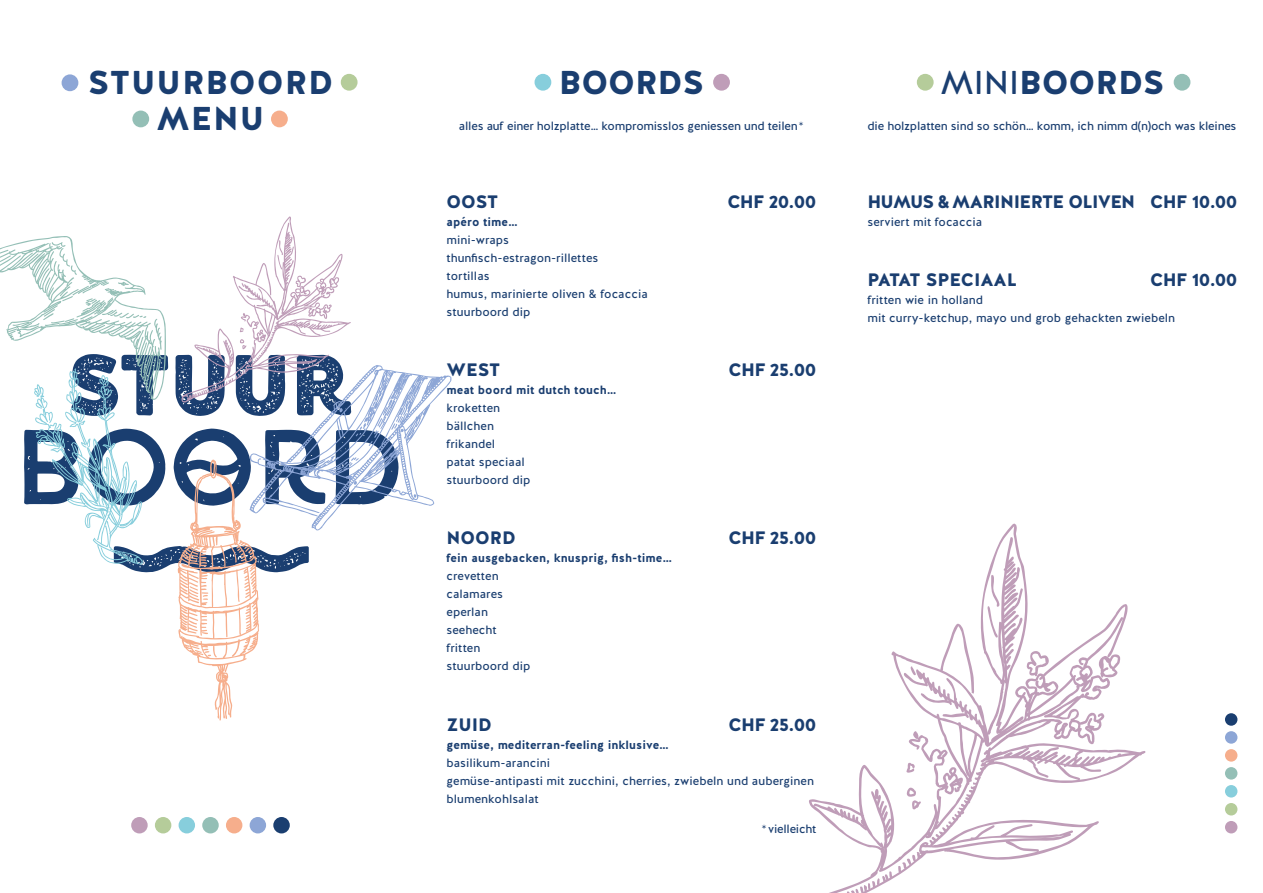
<style>
.page{position:relative;width:1263px;height:893px;background:#fff}
.page>*{position:absolute;margin:0;border:0;box-sizing:border-box;transform-origin:0 0}
.t1{font:900 33px/36px "Halis R";letter-spacing:.02em;color:#1a3e70;text-align:center}
.t2{font:900 18px "Halis R";letter-spacing:-.04em;color:#1a3e70}
.t3{font:900 18px "Halis R";letter-spacing:-.01em;color:#1a3e70}
.t4{font:12px/18px "Halis R";color:#1a3e70}
.t5{font:12px "Halis R";letter-spacing:-.02em;color:#1a3e70}
.t6{font:700 12px "Halis R";color:#1a3e70}
.s1{font-weight:300}
.s2{font-weight:400}
</style>
<div class="page">
<div style="left:202px;top:817px;width:17px;height:16px;background:#94bfb6;border-radius:50%"></div>
<div style="left:179px;top:817px;width:16px;height:16px;background:#87cedc;border-radius:50%"></div>
<div style="left:155px;top:817px;width:16px;height:16px;background:#b5cc9a;border-radius:50%"></div>
<div style="left:131px;top:817px;width:17px;height:16px;background:#bf9db8;border-radius:50%"></div>
<div style="left:226px;top:817px;width:16px;height:16px;background:#f6ae8c;border-radius:50%"></div>
<div style="left:250px;top:817px;width:16px;height:16px;background:#8da6d6;border-radius:50%"></div>
<div style="left:273px;top:817px;width:17px;height:16px;background:#1a3e70;border-radius:50%"></div>
<div style="left:1225px;top:767px;width:12px;height:13px;background:#94bfb6;border-radius:50%"></div>
<div style="left:1225px;top:785px;width:12px;height:12px;background:#87cedc;border-radius:50%"></div>
<div style="left:1225px;top:803px;width:12px;height:12px;background:#b5cc9a;border-radius:50%"></div>
<div style="left:1225px;top:821px;width:12px;height:12px;background:#bf9db8;border-radius:50%"></div>
<div style="left:1225px;top:749px;width:12px;height:13px;background:#f6ae8c;border-radius:50%"></div>
<div style="left:1225px;top:731px;width:12px;height:13px;background:#8da6d6;border-radius:50%"></div>
<div style="left:1225px;top:713px;width:12px;height:13px;background:#1a3e70;border-radius:50%"></div>
<div style="left:62px;top:74px;width:16px;height:17px;background:#8da6d6;border-radius:50%"></div>
<div style="left:341px;top:74px;width:17px;height:17px;background:#b5cc9a;border-radius:50%"></div>
<div style="left:271px;top:111px;width:17px;height:16px;background:#f6ae8c;border-radius:50%"></div>
<div style="left:132px;top:111px;width:17px;height:16px;background:#94bfb6;border-radius:50%"></div>
<div style="left:534px;top:74px;width:17px;height:17px;background:#87cedc;border-radius:50%"></div>
<div style="left:713px;top:74px;width:17px;height:17px;background:#bf9db8;border-radius:50%"></div>
<div style="left:1174px;top:74px;width:16px;height:17px;background:#94bfb6;border-radius:50%"></div>
<div style="left:917px;top:74px;width:17px;height:17px;background:#b5cc9a;border-radius:50%"></div>
<svg style="left:809px;top:523px;width:336px;height:370px"></svg>
<svg style="left:1027px;top:651px;width:22px;height:25px"></svg>
<svg style="left:1098px;top:654px;width:22px;height:23px"></svg>
<svg style="left:855px;top:889px;width:4px;height:4px"></svg>
<svg style="left:987px;top:575px;width:29px;height:62px"></svg>
<svg style="left:910px;top:666px;width:6px;height:9px"></svg>
<svg style="left:0;top:216px;width:451px;height:505px"></svg>
<h1 class="t1" style="left:88px;top:66px;width:247px">STUURBOORD<br>MENU</h1>
<h1 class="t1" style="left:559px;top:66px;width:147px">BOORDS</h1>
<p class="t5" style="left:459px;top:119px;width:346px">alles auf einer holzplatte… kompromisslos geniessen und teilen <span class="s1">*</span></p>
<h2 class="t2" style="left:446px;top:191px;width:53px">OOST</h2>
<h2 class="t2" style="left:727px;top:191px;width:91px">CHF 20.00</h2>
<p class="t6" style="left:446px;top:215px;width:72px">apéro time…</p>
<p class="t4" style="left:446px;top:231px;width:203px">mini-wraps thunfisch-estragon-rillettes<br>tortillas<br>humus, marinierte oliven &amp; focaccia stuurboord dip</p>
<h2 class="t2" style="left:446px;top:359px;width:55px">WEST</h2>
<h2 class="t2" style="left:728px;top:359px;width:89px">CHF 25.00</h2>
<p class="t6" style="left:446px;top:383px;width:171px">meat boord mit dutch touch…</p>
<p class="t4" style="left:446px;top:399px;width:86px">kroketten bällchen frikandel<br>patat speciaal stuurboord dip</p>
<h2 class="t2" style="left:446px;top:527px;width:71px">NOORD</h2>
<h2 class="t2" style="left:728px;top:527px;width:89px">CHF 25.00</h2>
<p class="t6" style="left:446px;top:551px;width:227px">fein ausgebacken, knusprig, fish-time…</p>
<p class="t4" style="left:446px;top:567px;width:86px">crevetten calamares eperlan seehecht fritten stuurboord dip</p>
<h2 class="t2" style="left:446px;top:713px;width:47px">ZUID</h2>
<h2 class="t2" style="left:728px;top:713px;width:89px">CHF 25.00</h2>
<p class="t6" style="left:446px;top:737px;width:224px">gemüse, mediterran-feeling inklusive…</p>
<p class="t4" style="left:446px;top:753px;width:369px">basilikum-arancini<br>gemüse-antipasti mit zucchini, cherries, zwiebeln und auberginen blumenkohlsalat</p>
<p class="t5" style="left:762px;top:821px;width:56px"><span class="s1">*</span> vielleicht</p>
<h1 class="t1" style="left:940px;top:66px;width:225px"><span class="s2">MINI</span>BOORDS</h1>
<p class="t5" style="left:867px;top:119px;width:370px">die holzplatten sind so schön… komm, ich nimm d(n)och was kleines</p>
<h2 class="t2" style="left:867px;top:191px;width:371px">HUMUS &amp; MARINIERTE OLIVEN CHF 10.00</h2>
<p class="t4" style="left:867px;top:213px;width:116px">serviert mit focaccia</p>
<h2 class="t3" style="left:867px;top:269px;width:151px">PATAT SPECIAAL</h2>
<h2 class="t2" style="left:1150px;top:269px;width:89px">CHF 10.00</h2>
<p class="t4" style="left:867px;top:291px;width:309px">fritten wie in holland<br>mit curry-ketchup, mayo und grob gehackten zwiebeln</p>
</div>
